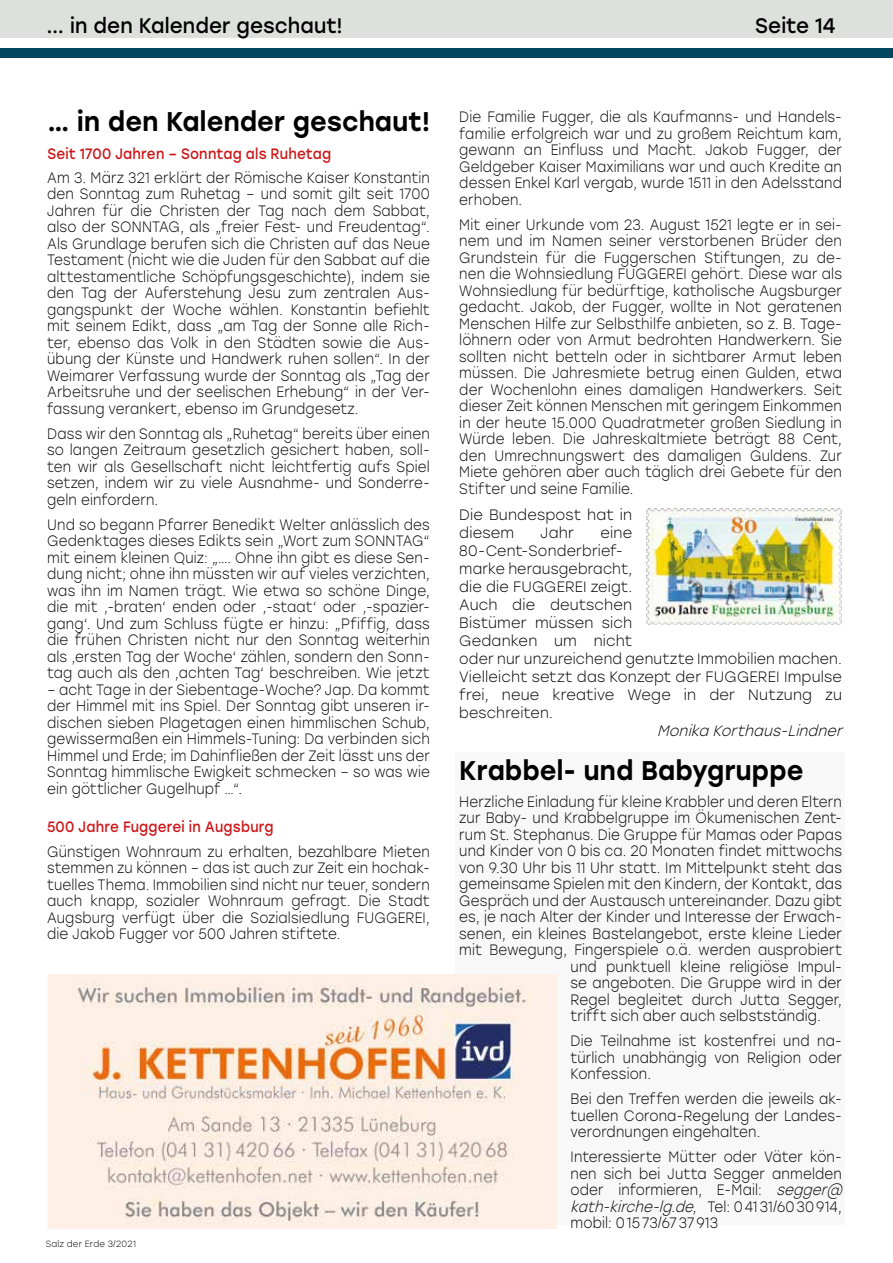
<style>
.page{position:relative;width:893px;height:1263px;background:#fff}
.page>*{position:absolute;margin:0;border:0;box-sizing:border-box;transform-origin:0 0}
.t1{font:500 27px "Stolzl";letter-spacing:.005em;color:#000;scale:.95 1}
.t2{font:21px "Stolzl";letter-spacing:.005em;color:#000;scale:.95 1}
.t3{font:300 15px/16.5px "Stolzl";letter-spacing:.01em;color:#000;text-align:justify;scale:.9 1}
.t4{font:300 15px/18px "Stolzl";letter-spacing:.01em;color:#000}
.t5{font:15px "Stolzl";letter-spacing:.015em;color:#cd1719;scale:.9 1}
.t6{font:italic 300 15px "Stolzl";color:#000;scale:.95 1}
.t7{font:300 9px "Stolzl";letter-spacing:.03em;color:#000;scale:.95 1}
.s1{font-style:italic}
</style>
<div class="page">
<div style="left:0;top:0;width:893px;height:38px;background:#dde0dc"></div>
<div style="left:0;top:49px;width:892px;height:9px;background:#00485f"></div>
<div style="left:455px;top:753px;width:389px;height:472px;background:#f9f8f9"></div>
<img style="left:48px;top:974px;width:509px;height:254px">
<img style="left:646px;top:508px;width:196px;height:117px">
<h2 class="t2" style="left:46px;top:11px;width:313px">... in den Kalender geschaut!</h2>
<h1 class="t1" style="left:48px;top:103px;width:404px">… in den Kalender geschaut!</h1>
<p class="t3" style="left:47px;top:169px;width:427px">Am 3. März 321 erklärt der Römische Kaiser Konstantin den Sonntag zum Ruhetag – und somit gilt seit 1700<br>Jahren für die Christen der Tag nach dem Sabbat, also der SONNTAG, als „freier Fest- und Freudentag“.<br>Als Grundlage berufen sich die Christen auf das Neue Testament (nicht wie die Juden für den Sabbat auf die alttestamentliche Schöpfungsgeschichte), indem sie den Tag der Auferstehung Jesu zum zentralen Aus&shy;gangspunkt der Woche wählen. Konstantin befiehlt mit seinem Edikt, dass „am Tag der Sonne alle Rich&shy;ter, ebenso das Volk in den Städten sowie die Aus&shy;übung der Künste und Handwerk ruhen sollen“. In der Weimarer Verfassung wurde der Sonntag als „Tag der Arbeitsruhe und der seelischen Erhebung“ in der Ver&shy;fassung verankert, ebenso im Grundgesetz.</p>
<p class="t3" style="left:47px;top:425px;width:427px">Dass wir den Sonntag als „Ruhetag“ bereits über einen so langen Zeitraum gesetzlich gesichert haben, soll&shy;ten wir als Gesellschaft nicht leichtfertig aufs Spiel setzen, indem wir zu viele Ausnahme- und Sonderre&shy;geln einfordern.</p>
<p class="t3" style="left:47px;top:516px;width:427px">Und so begann Pfarrer Benedikt Welter anlässlich des Gedenktages dieses Edikts sein „Wort zum SONNTAG“ mit einem kleinen Quiz: „…. Ohne ihn gibt es diese Sen&shy;dung nicht; ohne ihn müssten wir auf vieles verzichten, was ihn im Namen trägt. Wie etwa so schöne Dinge, die mit ‚-braten‘ enden oder ‚-staat‘ oder ‚-spazier&shy;gang‘. Und zum Schluss fügte er hinzu: „Pfiffig, dass die frühen Christen nicht nur den Sonntag weiterhin als ‚ersten Tag der Woche‘ zählen, sondern den Sonn&shy;tag auch als den ‚achten Tag‘ beschreiben. Wie jetzt</p>
<p class="t3" style="left:47px;top:681px;width:427px">– acht Tage in der Siebentage-Woche? Jap. Da kommt der Himmel mit ins Spiel. Der Sonntag gibt unseren ir&shy;dischen sieben Plagetagen einen himmlischen Schub, gewissermaßen ein Himmels-Tuning: Da verbinden sich Himmel und Erde; im Dahinfließen der Zeit lässt uns der Sonntag himmlische Ewigkeit schmecken – so was wie ein göttlicher Gugelhupf …“.</p>
<p class="t5" style="left:47px;top:816px;width:253px">500 Jahre Fuggerei in Augsburg</p>
<p class="t3" style="left:47px;top:843px;width:427px">Günstigen Wohnraum zu erhalten, bezahlbare Mieten stemmen zu können – das ist auch zur Zeit ein hochak&shy;tuelles Thema. Immobilien sind nicht nur teuer, sondern auch knapp, sozialer Wohnraum gefragt. Die Stadt Augsburg verfügt über die Sozialsiedlung FUGGEREI, die Jakob Fugger vor 500 Jahren stiftete.</p>
<p class="t5" style="left:48px;top:143px;width:317px">Seit 1700 Jahren – Sonntag als Ruhetag</p>
<p class="t7" style="left:46px;top:1237px;width:97px">Salz der Erde 3/2021</p>
<h2 class="t2" style="left:755px;top:11px;width:86px">Seite 14</h2>
<p class="t3" style="left:459px;top:108px;width:427px">Die Familie Fugger, die als Kaufmanns- und Handels&shy;familie erfolgreich war und zu großem Reichtum kam, gewann an Einfluss und Macht. Jakob Fugger, der Geldgeber Kaiser Maximilians war und auch Kredite an dessen Enkel Karl vergab, wurde 1511 in den Adelsstand erhoben.</p>
<p class="t3" style="left:459px;top:216px;width:427px">Mit einer Urkunde vom 23. August 1521 legte er in sei&shy;nem und im Namen seiner verstorbenen Brüder den Grundstein für die Fuggerschen Stiftungen, zu de&shy;nen die Wohnsiedlung FUGGEREI gehört. Diese war als Wohnsiedlung für bedürftige, katholische Augsburger gedacht. Jakob, der Fugger, wollte in Not geratenen Menschen Hilfe zur Selbsthilfe anbieten, so z. B. Tage&shy;löhnern oder von Armut bedrohten Handwerkern. Sie sollten nicht betteln oder in sichtbarer Armut leben müssen. Die Jahresmiete betrug einen Gulden, etwa der Wochenlohn eines damaligen Handwerkers. Seit dieser Zeit können Menschen mit geringem Einkommen in der heute 15.000 Quadratmeter großen Siedlung in Würde leben. Die Jahreskaltmiete beträgt 88 Cent, den Umrechnungswert des damaligen Guldens. Zur Miete gehören aber auch täglich drei Gebete für den Stifter und seine Familie.</p>
<p class="t4" style="left:459px;top:505px;width:174px">Die Bundespost hat in diesem</p>
<p class="t4" style="left:459px;top:523px;width:384px;text-indent:141px">eine<br>80-Cent-Sonderbrief-<br>marke herausgebracht,<br>die die FUGGEREI zeigt.<br>Auch die deutschen<br>Bistümer müssen sich<br>Gedanken um nicht<br>oder nur unzureichend genutzte Immobilien machen.<br>Vielleicht setzt das Konzept der FUGGEREI Impulse frei, neue kreative Wege in der Nutzung zu beschreiten.</p>
<p class="t6" style="left:657px;top:721px;width:201px">Monika Korthaus-Lindner</p>
<h1 class="t1" style="left:459px;top:751px;width:364px">Krabbel- und Babygruppe</h1>
<p class="t3" style="left:459px;top:793px;width:427px">Herzliche Einladung für kleine Krabbler und deren Eltern</p>
<p class="t3" style="left:459px;top:809px;width:427px">zur Baby- und Krabbelgruppe im Ökumenischen Zent-</p>
<p class="t3" style="left:459px;top:826px;width:427px">rum St. Stephanus. Die Gruppe für Mamas oder Papas</p>
<p class="t3" style="left:459px;top:842px;width:427px">und Kinder von 0 bis ca. 20 Monaten findet mittwochs</p>
<p class="t3" style="left:459px;top:859px;width:427px">von 9.30 Uhr bis 11 Uhr statt. Im Mittelpunkt steht das</p>
<p class="t3" style="left:459px;top:875px;width:427px">gemeinsame Spielen mit den Kindern, der Kontakt, das</p>
<p class="t3" style="left:459px;top:892px;width:427px">Gespräch und der Austausch untereinander. Dazu gibt</p>
<p class="t3" style="left:459px;top:908px;width:427px">es, je nach Alter der Kinder und Interesse der Erwach-</p>
<p class="t3" style="left:459px;top:925px;width:427px">senen, ein kleines Bastelangebot, erste kleine Lieder</p>
<p class="t3" style="left:459px;top:941px;width:427px">mit Bewegung, Fingerspiele o.ä. werden ausprobiert</p>
<p class="t3" style="left:571px;top:958px;width:303px">und punktuell kleine religiöse Impul-</p>
<p class="t3" style="left:571px;top:974px;width:303px">se angeboten. Die Gruppe wird in der</p>
<p class="t3" style="left:571px;top:991px;width:303px">Regel begleitet durch Jutta Segger,</p>
<p class="t3" style="left:571px;top:1007px;width:280px">trifft sich aber auch selbstständig.</p>
<p class="t3" style="left:571px;top:1032px;width:303px">Die Teilnahme ist kostenfrei und na&shy;türlich unabhängig von Religion oder Konfession.</p>
<p class="t3" style="left:571px;top:1090px;width:303px">Bei den Treffen werden die jeweils ak&shy;tuellen Corona-Regelung der Landes&shy;verordnungen eingehalten.</p>
<p class="t3" style="left:571px;top:1148px;width:308px;text-align:left">Interessierte Mütter oder Väter kön&shy;nen sich bei Jutta Segger anmelden oder informieren, E-Mail: <span class="s1">segger@ kath-kirche-lg.de</span>, Te l : 0 41 3 1 /6 0 3 0 9 1 4 , mobil: 0 15 73/67 37 913</p>
<p class="t4" style="left:541px;top:523px;width:35px">Jahr</p>
</div>
